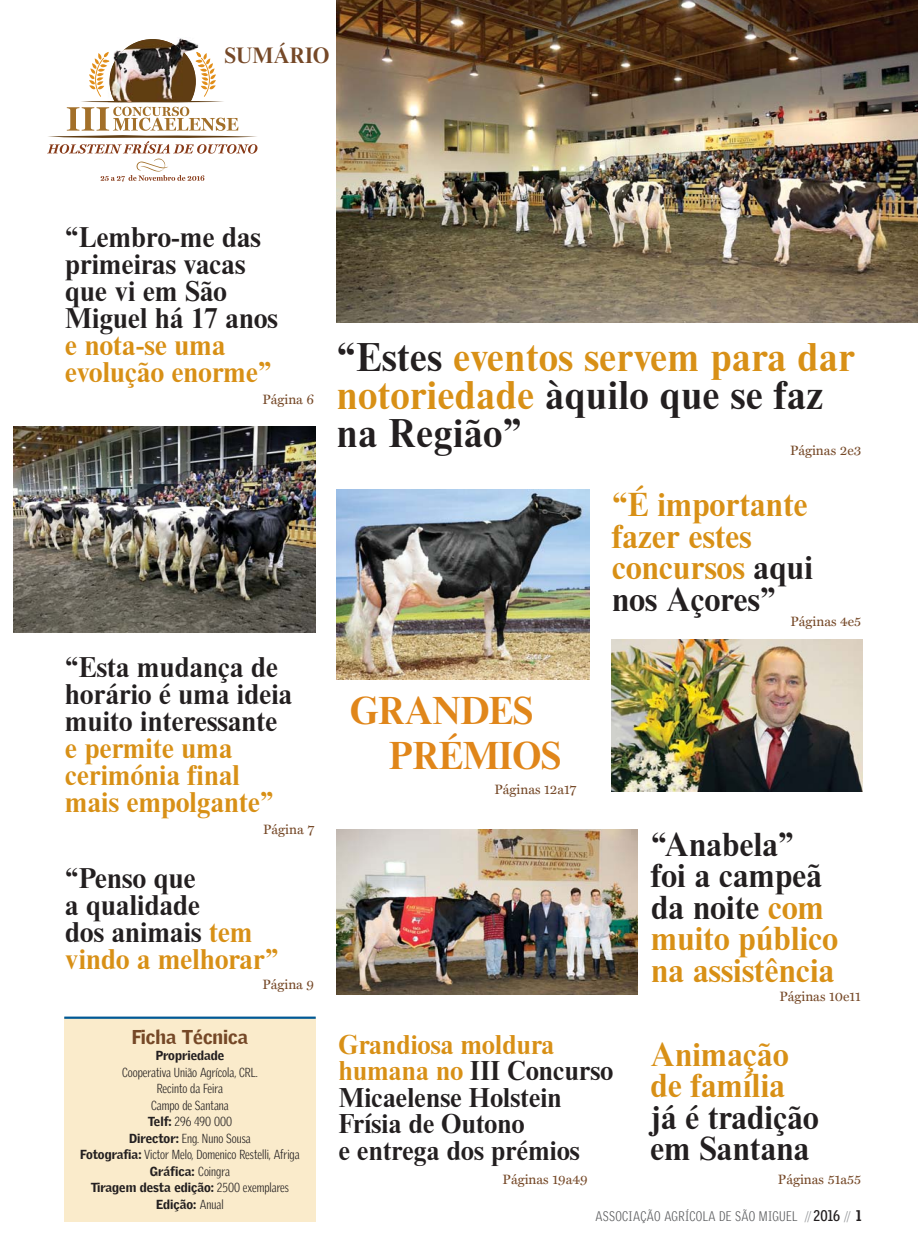
<style>
.page{position:relative;width:918px;height:1257px;background:#fff}
.page>*{position:absolute;margin:0;border:0;box-sizing:border-box;transform-origin:0 0}
.t1{font:700 37.95px/38px "Times Eighteen LT";letter-spacing:.01em;color:#d89016}
.t2{font:700 36.75px/45px "Times Eighteen LT";letter-spacing:-.015em;color:#e0861a}
.t3{font:700 31.5px/31.5px "Times Eighteen LT";color:#d89016}
.t4{font:700 31.5px/31.5px "Times Eighteen LT";color:#231f20}
.t5{font:700 27px/27px "Times Eighteen LT";color:#231f20}
.t6{font:700 27px/27px "Times Eighteen LT";color:#d89016}
.t7{font:700 25.8px/26.5px "Times Eighteen LT";color:#231f20}
.t8{font:700 21px "Times Eighteen LT";color:#754827}
.t9{font:900 19.5px "Griffith Gothic";color:#754827}
.t10{font:13.5px "Miller Text";color:#754827}
.t11{font:300 13.5px "Griffith Gothic Cond";letter-spacing:.025em;color:#58595b}
.t12{font:300 12.75px/16.5px "Griffith Gothic Cond";color:#231f20;text-align:center}
.t13{font:900 12.75px/16.5px "Griffith Gothic";color:#231f20;text-align:center}
.s1{color:#d89016}
.s2{font-family:"Griffith Gothic";font-weight:900}
.s3{font-family:"Griffith Gothic Cond";font-weight:300}
.s4{color:#231f20}
.s5{color:#939598}
.s6{font-weight:700;font-size:15px;color:#231f20}
.s7{font-weight:900;font-size:15px;color:#231f20}
</style>
<div class="page">
<div style="left:64px;top:1018px;width:252px;height:204px;background:#faebcb"></div>
<hr style="left:64px;top:1017px;width:252px;height:2px;background:#005996">
<img style="left:13px;top:427px;width:303px;height:206px">
<img style="left:337px;top:829px;width:300px;height:166px">
<img style="left:611px;top:640px;width:252px;height:152px">
<img style="left:337px;top:489px;width:252px;height:191px">
<svg style="left:47px;top:39px;width:211px;height:143px"></svg>
<img style="left:337px;top:0;width:581px;height:323px">
<p class="t8" style="left:225px;top:46px;width:107px">SUMÁRIO</p>
<p class="t5" style="left:65px;top:225px;width:214px">“Lembro-me das primeiras vacas que vi em São<br>Miguel há 17 anos</p>
<p class="t6" style="left:65px;top:333px;width:208px">e nota-se uma evolução enorme”</p>
<p class="t10" style="left:262px;top:392px;width:53px">Página 6</p>
<p class="t5" style="left:65px;top:655px;width:229px">“Esta mudança de horário é uma ideia muito interessante</p>
<p class="t6" style="left:65px;top:736px;width:210px">e permite uma cerimónia final mais empolgante”</p>
<p class="t10" style="left:263px;top:821px;width:53px">Página 7</p>
<p class="t5" style="left:65px;top:867px;width:215px">“Penso que<br>a qualidade<br>dos animais <span class="s1">tem vindo a melhorar”</span></p>
<p class="t10" style="left:262px;top:976px;width:53px">Página 9</p>
<p class="t9" style="left:132px;top:1025px;width:118px">Ficha Técnica</p>
<p class="t13" style="left:156px;top:1047px;width:70px">Propriedade</p>
<p class="t12" style="left:80px;top:1064px;width:221px">Cooperativa União Agrícola, CRL.<br>Recinto da Feira<br>Campo de Santana<br><span class="s2">Telf:</span> 296 490 000<br><span class="s2">Director:</span> Eng. Nuno Sousa<br><span class="s2">Fotografia:</span> Victor Melo, Domenico Restelli, Afriga</p>
<p class="t13" style="left:91px;top:1163px;width:200px">Gráfica: <span class="s3">Coingra<br></span>Tiragem desta edição: <span class="s3">2500 exemplares<br></span>Edição: <span class="s3">Anual</span></p>
<h1 class="t1" style="left:337px;top:340px;width:520px"><span class="s4">“Estes</span> eventos servem para dar notoriedade <span class="s4">àquilo que se faz na Região”</span></h1>
<p class="t10" style="left:790px;top:443px;width:73px">Páginas 2e3</p>
<h2 class="t2" style="left:389px;top:691px;width:174px;text-indent:-38px">GRANDES<br>PRÉMIOS</h2>
<p class="t10" style="left:495px;top:781px;width:83px">Páginas 12a17</p>
<p class="t3" style="left:612px;top:491px;width:203px">“É importante fazer estes concursos <span class="s4">aqui nos Açores”</span></p>
<p class="t10" style="left:790px;top:614px;width:72px">Páginas 4e5</p>
<p class="t3" style="left:651px;top:830px;width:189px"><span class="s4">“Anabela”<br>foi a campeã da noite</span> com muito público na assistência</p>
<p class="t10" style="left:779px;top:989px;width:83px">Páginas 10e11</p>
<p class="t7" style="left:339px;top:1033px;width:276px"><span class="s1">Grandiosa moldura humana no</span> III Concurso<br>Micaelense Holstein<br>Frísia de Outono<br>e entrega dos prémios</p>
<p class="t10" style="left:503px;top:1171px;width:87px">Páginas 19a49</p>
<p class="t3" style="left:651px;top:1040px;width:140px">Animação de família</p>
<p class="t4" style="left:651px;top:1103px;width:170px">já é tradição em Santana</p>
<p class="t10" style="left:778px;top:1171px;width:85px">Páginas 51a55</p>
<p class="t11" style="left:596px;top:1209px;width:267px">ASSOCIAÇÃO AGRÍCOLA DE SÃO MIGUEL <span class="s5">//</span> <span class="s6">2016</span> <span class="s5">//</span> <span class="s7">1</span></p>
</div>
